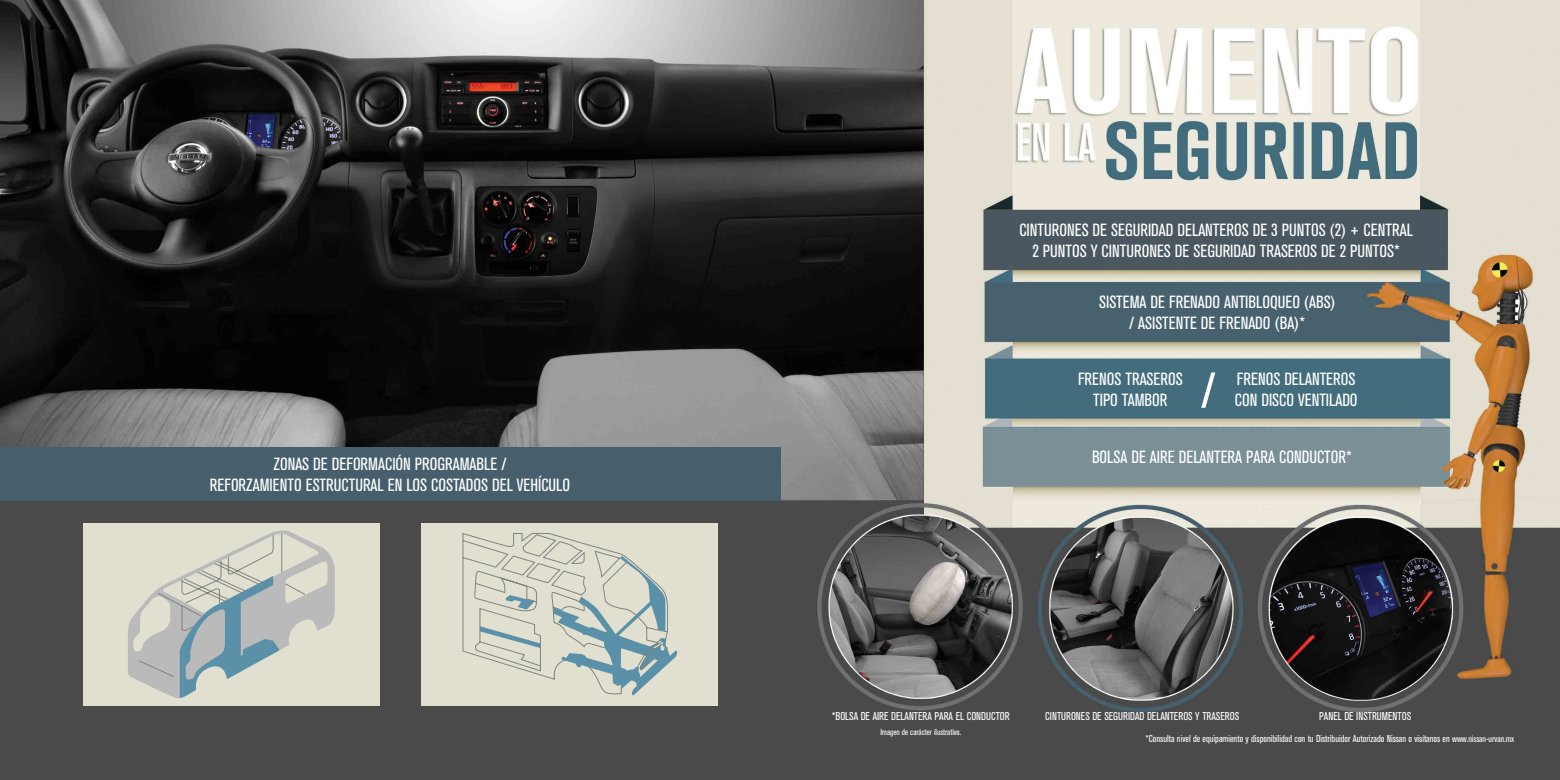
<style>
.page{position:relative;width:1560px;height:780px;background:#fff}
.page>*{position:absolute;margin:0;border:0;box-sizing:border-box;transform-origin:0 0}
.t1{font:condensed 50px "Nissan AG";color:#fff}
.t2{font:condensed 17.5px/21px "Nissan AG";color:#fff;text-align:center}
.t3{font:condensed 11.25px "Nissan AG";color:#fff}
.t4{font:condensed 10px "Nissan AG";color:#fff}
.t5{font:condensed 8.75px "Nissan AG";color:#fff}
.s1{font-size:9.38px}
</style>
<div class="page">
<img style="left:0;top:0;width:1559px;height:780px">
<div style="left:83px;top:523px;width:296px;height:182px;background:#e1e0d0"></div>
<div style="left:422px;top:523px;width:296px;height:182px;background:#e1e0d0"></div>
<div style="left:0;top:447px;width:780px;height:53px;background:#475f6d"></div>
<svg style="left:462px;top:533px;width:215px;height:162px"></svg>
<svg style="left:128px;top:530px;width:207px;height:168px"></svg>
<p class="t2" style="left:210px;top:454px;width:362px">ZONAS DE DEFORMACIÓN PROGRAMABLE /<br>REFORZAMIENTO ESTRUCTURAL EN LOS COSTADOS DEL VEHÍCULO</p>
<p class="t2" style="left:1019px;top:220px;width:395px">CINTURONES DE SEGURIDAD DELANTEROS DE 3 PUNTOS (2) + CENTRAL<br>2 PUNTOS Y CINTURONES DE SEGURIDAD TRASEROS DE 2 PUNTOS*</p>
<p class="t2" style="left:1099px;top:292px;width:238px">SISTEMA DE FRENADO ANTIBLOQUEO (ABS) / ASISTENTE DE FRENADO (BA)*</p>
<h1 class="t1" style="left:1200px;top:362px;width:16px">/</h1>
<p class="t2" style="left:1077px;top:369px;width:106px">FRENOS TRASEROS<br>TIPO TAMBOR</p>
<p class="t2" style="left:1236px;top:369px;width:120px">FRENOS DELANTEROS</p>
<p class="t2" style="left:1234px;top:390px;width:124px">CON DISCO VENTILADO</p>
<p class="t2" style="left:1091px;top:447px;width:261px">BOLSA DE AIRE DELANTERA PARA CONDUCTOR*</p>
<p class="t3" style="left:831px;top:709px;width:180px">*BOLSA DE AIRE DELANTERA PARA EL CONDUCTOR</p>
<p class="t5" style="left:880px;top:727px;width:82px">Imagen de carácter ilustrativo.</p>
<p class="t3" style="left:1045px;top:709px;width:195px">CINTURONES DE SEGURIDAD DELANTEROS Y TRASEROS</p>
<p class="t3" style="left:1318px;top:709px;width:93px">PANEL DE INSTRUMENTOS</p>
<p class="t4" style="left:1145px;top:732px;width:370px">*Consulta nivel de equipamiento y disponibilidad con tu Distribuidor Autorizado Nissan o visítanos en <span class="s1">www.nissan-urvan.mx</span></p>
</div>
